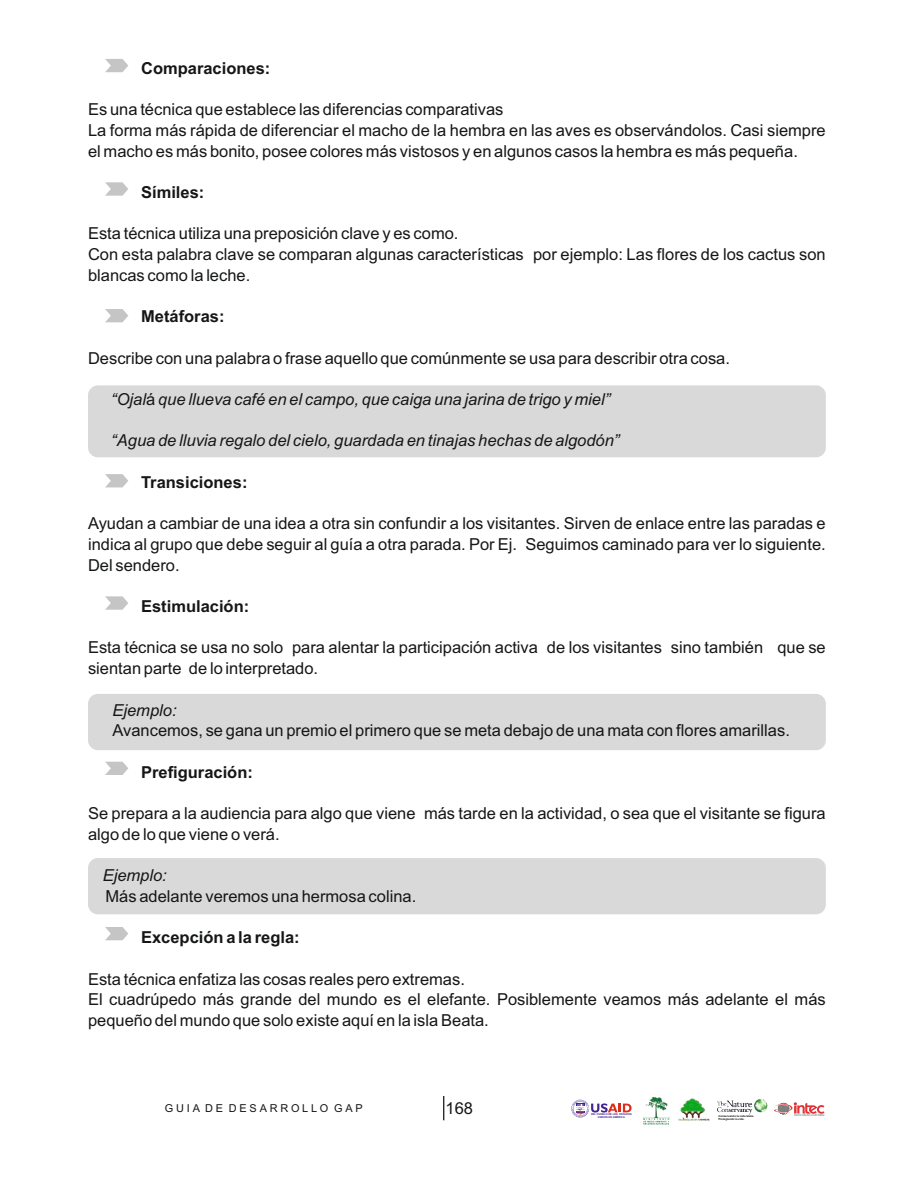
<style>
.page{position:relative;width:918px;height:1188px;background:#fff}
.page>*{position:absolute;margin:0;border:0;box-sizing:border-box;transform-origin:0 0}
.t1{font:16.5px/20.7px "Arial";color:#151616}
.t2{font:italic 16.5px "Arial";color:#151616}
.t3{font:700 16.5px "Arial";color:#151616}
.t4{font:10.95px "Arial";letter-spacing:.255em;color:#151616}
.t5{font:700 2.7px/3.2px "Arial";color:#151616}
.t6{font:700 2.55px/2.8px "Arial";color:#412593;text-align:center}
.s1{font-weight:400}
.s2{font-style:normal}
.s3{font-style:italic}
</style>
<div class="page">
<div style="left:88px;top:694px;width:738px;height:56px;background:#d9d9da;border-radius:10px"></div>
<div style="left:88px;top:858px;width:738px;height:56px;background:#d9d9da;border-radius:10px"></div>
<div style="left:88px;top:385px;width:738px;height:72px;background:#d9d9da;border-radius:10px"></div>
<svg style="left:105px;top:59px;width:23px;height:13px"></svg>
<svg style="left:105px;top:182px;width:23px;height:14px"></svg>
<svg style="left:105px;top:309px;width:23px;height:13px"></svg>
<svg style="left:105px;top:474px;width:23px;height:13px"></svg>
<svg style="left:105px;top:596px;width:23px;height:14px"></svg>
<svg style="left:105px;top:762px;width:23px;height:13px"></svg>
<svg style="left:105px;top:927px;width:23px;height:13px"></svg>
<img style="left:678px;top:1098px;width:32px;height:23px">
<img style="left:717px;top:1099px;width:50px;height:16px">
<svg style="left:774px;top:1102px;width:50px;height:14px"></svg>
<div style="left:571px;top:1100px;width:18px;height:17px;background:#c0b7db;border-radius:50%"></div>
<svg style="left:572px;top:1100px;width:60px;height:17px"></svg>
<img style="left:643px;top:1096px;width:27px;height:23px">
<svg style="left:643px;top:1118px;width:26px;height:7px"></svg>
<svg style="left:443px;top:1096px;width:1px;height:24px"></svg>
<p class="t3" style="left:141px;top:62px;width:131px">Comparaciones:</p>
<p class="t1" style="left:88px;top:101px;width:739px">Es una técnica que establece las diferencias comparativas<br>La forma más rápida de diferenciar el macho de la hembra en las aves es observándolos. Casi siempre el macho es más bonito, posee colores más vistosos y en algunos casos la hembra es más pequeña.</p>
<p class="t3" style="left:115px;top:186px;width:91px"><span class="s1">·</span> Símiles:</p>
<p class="t1" style="left:88px;top:225px;width:739px">Esta técnica utiliza una preposición clave y es como.<br>Con esta palabra clave se comparan algunas características por ejemplo: Las flores de los cactus son blancas como la leche.</p>
<p class="t3" style="left:115px;top:310px;width:111px"><span class="s1">·</span> Metáforas:</p>
<p class="t1" style="left:88px;top:349px;width:644px">Describe con una palabra o frase aquello que comúnmente se usa para describir otra cosa.</p>
<p class="t2" style="left:111px;top:393px;width:500px">“Ojal<span class="s2">á</span> que llueva café en el campo, que caiga una jarina de trigo y miel”</p>
<p class="t2" style="left:111px;top:434px;width:510px">“Agua de lluvia regalo del cielo, guardada en tinajas hechas de algodón”</p>
<p class="t3" style="left:115px;top:476px;width:134px"><span class="s1">·</span> Transiciones:</p>
<p class="t1" style="left:88px;top:515px;width:739px;text-align:justify">Ayudan a cambiar de una idea a otra sin confundir a los visitantes. Sirven de enlace entre las paradas e indica al grupo que debe seguir al guía a otra parada. Por Ej. Seguimos caminado para ver lo siguiente.<br>Del sendero.</p>
<p class="t3" style="left:115px;top:600px;width:136px"><span class="s1">·</span> Estimulación:</p>
<p class="t1" style="left:88px;top:639px;width:739px">Esta técnica se usa no solo para alentar la participación activa de los visitantes sino también que se sientan parte de lo interpretado.</p>
<p class="t1" style="left:112px;top:701px;width:679px"><span class="s3">Ejemplo:<br></span>Avancemos, se gana un premio el primero que se meta debajo de una mata con flores amarillas.</p>
<p class="t3" style="left:115px;top:766px;width:139px"><span class="s1">·</span> Prefiguración:</p>
<p class="t1" style="left:88px;top:804px;width:739px">Se prepara a la audiencia para algo que viene más tarde en la actividad, o sea que el visitante se figura algo de lo que viene o verá.</p>
<p class="t1" style="left:103px;top:867px;width:315px"><span class="s3">Ejemplo:<br></span>Más adelante veremos una hermosa colina.</p>
<p class="t3" style="left:115px;top:931px;width:186px"><span class="s1">·</span> Excepción a la regla:</p>
<p class="t1" style="left:88px;top:970px;width:739px">Esta técnica enfatiza las cosas reales pero extremas.<br>El cuadrúpedo más grande del mundo es el elefante. Posiblemente veamos más adelante el más pequeño del mundo que solo existe aquí en la isla Beata.</p>
<p class="t4" style="left:165px;top:1104px;width:199px">GUIA DE DESARROLLO GAP</p>
<p class="t1" style="left:446px;top:1099px;width:29px">168</p>
<p class="t6" style="left:591px;top:1113px;width:42px">DEL PUEBLO DE LOS ESTADOS<br>UNIDOS DE AMÉRICA</p>
<p class="t5" style="left:718px;top:1115px;width:37px">Conservando la naturaleza.<br>Protegiendo la vida.</p>
</div>
